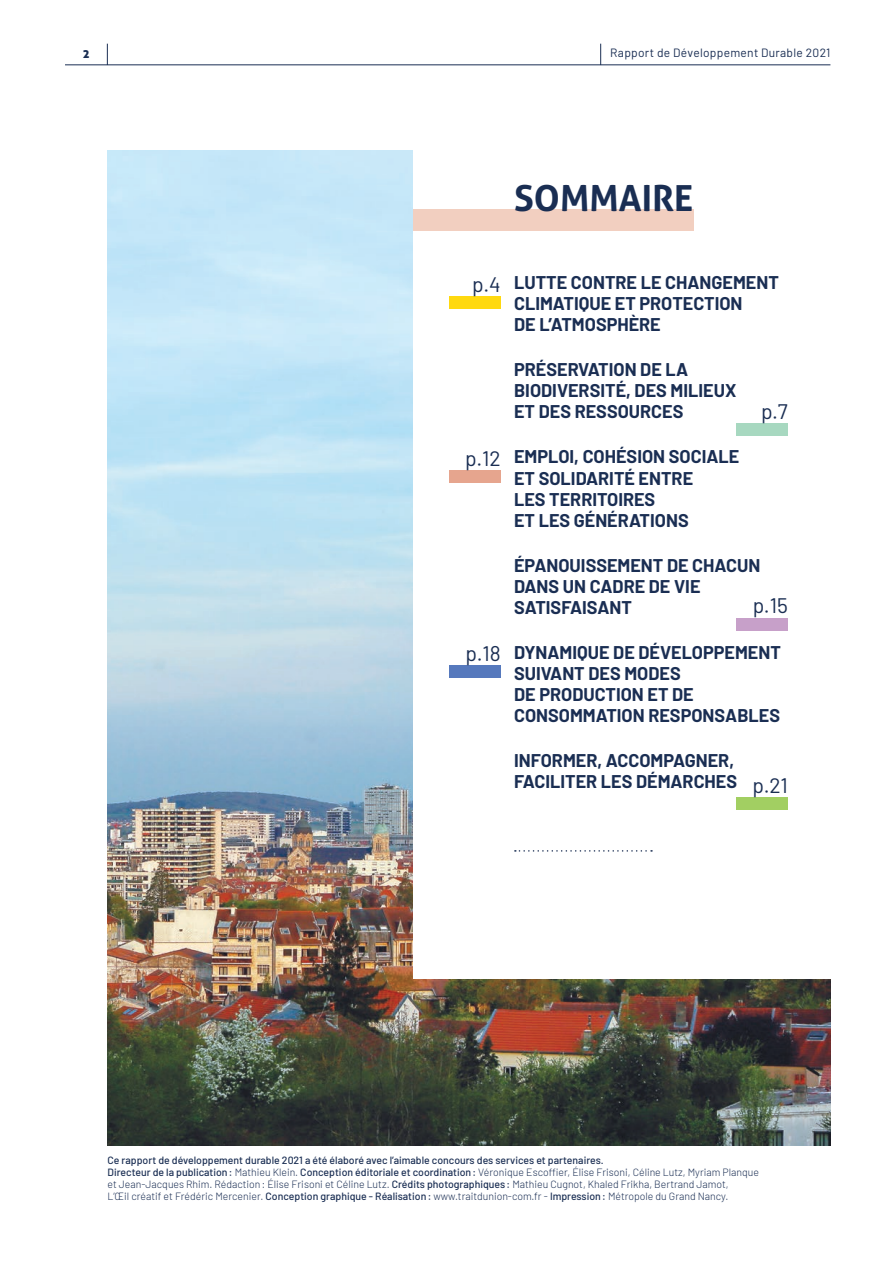
<style>
.page{position:relative;width:893px;height:1263px;background:#fff}
.page>*{position:absolute;margin:0;border:0;box-sizing:border-box;transform-origin:0 0}
.t1{font:700 36px "Aller";color:#1a2e53}
.t2{font:21px "Barlow";color:#1a2e53}
.t3{font:700 18px/21px "Barlow";color:#1a2e53}
.t4{font:12px "Barlow";letter-spacing:.025em;color:#1a2e53}
.t5{font:12px "Aller Display";color:#1a2e53}
.t6{font:300 10.5px/12px "Barlow";color:#1a2e53}
.s1{font-weight:500}
</style>
<div class="page">
<img style="left:107px;top:150px;width:723px;height:995px">
<div style="left:414px;top:134px;width:479px;height:845px;background:#fff"></div>
<div style="left:414px;top:209px;width:280px;height:21px;background:#f2cfc0"></div>
<div style="left:450px;top:296px;width:51px;height:12px;background:#ffd90f"></div>
<div style="left:450px;top:470px;width:51px;height:12px;background:#e6a58e"></div>
<div style="left:450px;top:665px;width:51px;height:13px;background:#5679bd"></div>
<svg style="left:515px;top:850px;width:137px;height:2px"></svg>
<div style="left:737px;top:423px;width:51px;height:13px;background:#a7d8c0"></div>
<div style="left:737px;top:618px;width:51px;height:12px;background:#c7a0c9"></div>
<div style="left:737px;top:797px;width:51px;height:13px;background:#a2cf62"></div>
<hr style="left:65px;top:65px;width:765px;height:1px;background:#1a2e53">
<svg style="left:600px;top:44px;width:1px;height:21px"></svg>
<svg style="left:107px;top:44px;width:1px;height:21px"></svg>
<p class="t5" style="left:83px;top:46px;width:8px">2</p>
<p class="t4" style="left:610px;top:44px;width:222px">Rapport de Développement Durable 2021</p>
<h1 class="t1" style="left:514px;top:176px;width:181px">SOMMAIRE</h1>
<h2 class="t2" style="left:472px;top:269px;width:30px">p.4</h2>
<h2 class="t2" style="left:465px;top:443px;width:37px">p.12</h2>
<h2 class="t2" style="left:466px;top:638px;width:37px">p.18</h2>
<h3 class="t3" style="left:514px;top:271px;width:266px">LUTTE CONTRE LE CHANGEMENT<br>CLIMATIQUE ET PROTECTION<br>DE L’ATMOSPHÈRE</h3>
<h3 class="t3" style="left:514px;top:358px;width:224px">PRÉSERVATION DE LA<br>BIODIVERSITÉ, DES MILIEUX<br>ET DES RESSOURCES</h3>
<h3 class="t3" style="left:514px;top:445px;width:227px">EMPLOI, COHÉSION SOCIALE<br>ET SOLIDARITÉ ENTRE<br>LES TERRITOIRES<br>ET LES GÉNÉRATIONS</h3>
<h3 class="t3" style="left:514px;top:553px;width:248px">ÉPANOUISSEMENT DE CHACUN<br>DANS UN CADRE DE VIE<br>SATISFAISANT</h3>
<h3 class="t3" style="left:514px;top:640px;width:268px">DYNAMIQUE DE DÉVELOPPEMENT<br>SUIVANT DES MODES<br>DE PRODUCTION ET DE<br>CONSOMMATION RESPONSABLES</h3>
<h3 class="t3" style="left:514px;top:748px;width:225px">INFORMER, ACCOMPAGNER,<br>FACILITER LES DÉMARCHES</h3>
<h2 class="t2" style="left:761px;top:396px;width:28px">p.7</h2>
<h2 class="t2" style="left:753px;top:591px;width:37px">p.15</h2>
<h2 class="t2" style="left:753px;top:770px;width:37px">p.21</h2>
<p class="t6" style="left:108px;top:1154px;width:653px"><span class="s1">Ce rapport de développement durable 2021 a été élaboré avec l’aimable concours des services et partenaires.<br>Directeur de la publication:</span> Mathieu Klein. <span class="s1">Conception éditoriale et coordination:</span> Véronique Escoffier, Élise Frisoni, Céline Lutz, Myriam Planque et Jean-Jacques Rhim. Rédaction: Élise Frisoni et Céline Lutz. <span class="s1">Crédits photographiques :</span> Mathieu Cugnot, Khaled Frikha, Bertrand Jamot,<br>L’Œil créatif et Frédéric Mercenier. <span class="s1">Conception graphique - Réalisation:</span> www.traitdunion-com.fr - <span class="s1">Impression:</span> Métropole du Grand Nancy.</p>
</div>
